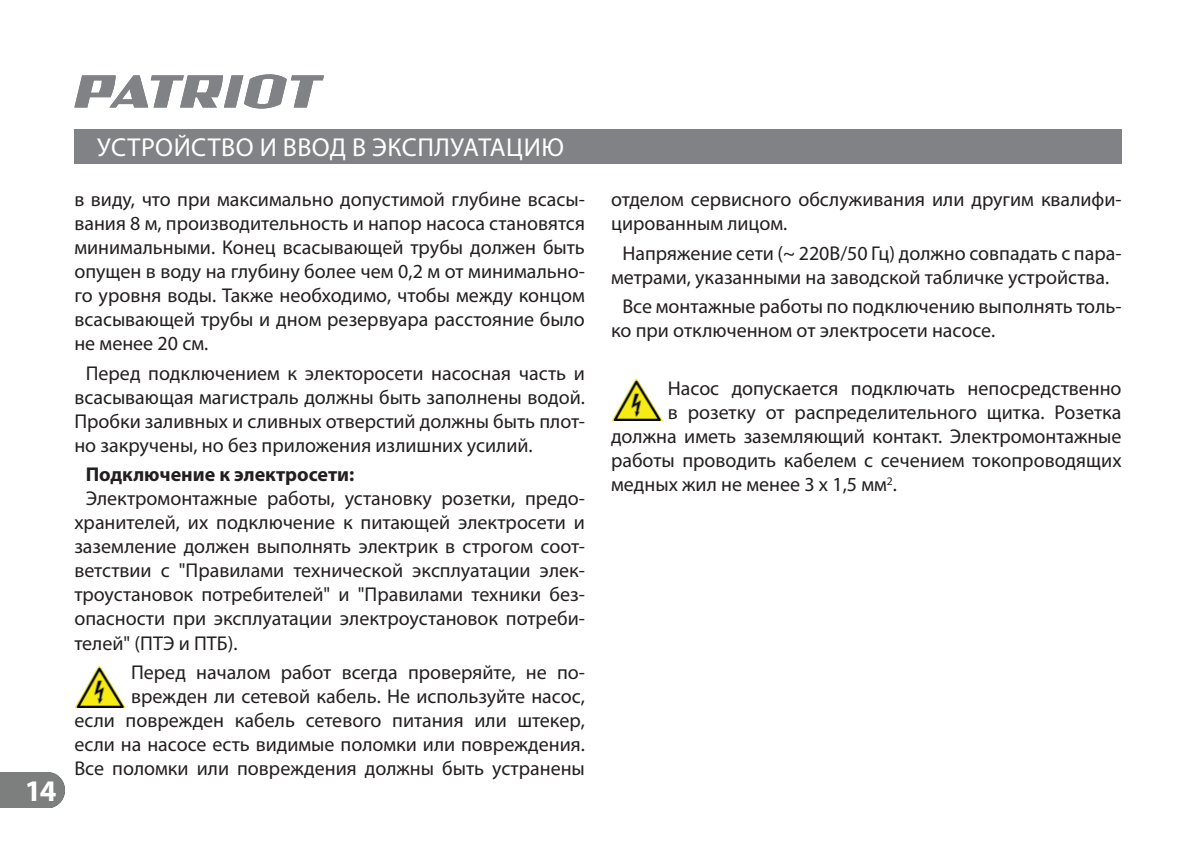
<style>
.page{position:relative;width:1196px;height:847px;background:#fff}
.page>*{position:absolute;margin:0;border:0;box-sizing:border-box;transform-origin:0 0}
.t1{font:700 30px "Myriad Pro";color:#fff}
.t2{font:26px "Myriad Pro";letter-spacing:.02em;color:#fff}
.t3{font:20px/24px "Myriad Pro";color:#231f20;text-align:justify}
.t4{font:700 20px "Myriad Pro";color:#231f20}
</style>
<div class="page">
<div style="left:0;top:772px;width:65px;height:35px;background:#7d7e7e"></div>
<svg style="left:74px;top:74px;width:250px;height:35px"></svg>
<div style="left:74px;top:130px;width:1047px;height:34px;background:#808285"></div>
<img style="left:612px;top:378px;width:50px;height:42px">
<img style="left:74px;top:666px;width:51px;height:42px">
<h1 class="t1" style="left:25px;top:775px;width:33px">14</h1>
<h2 class="t2" style="left:97px;top:135px;width:468px">УСТРОЙСТВО И ВВОД В ЭКСПЛУАТАЦИЮ</h2>
<p class="t3" style="left:74px;top:188px;width:512px">в виду, что при максимально допустимой глубине всасы&shy;вания 8 м, производительность и напор насоса становятся минимальными. Конец всасывающей трубы должен быть опущен в воду на глубину более чем 0,2 м от минимально&shy;го уровня воды. Также необходимо, чтобы между концом всасывающей трубы и дном резервуара расстояние было не менее 20 см.</p>
<p class="t3" style="left:74px;top:362px;width:512px;text-indent:11px">Перед подключением к электоросети насосная часть и всасывающая магистраль должны быть заполнены водой.<br>Пробки заливных и сливных отверстий должны быть плот&shy;но закручены, но без приложения излишних усилий.</p>
<p class="t4" style="left:86px;top:465px;width:270px">Подключение к электросети:</p>
<p class="t3" style="left:74px;top:487px;width:512px;text-indent:11px">Электромонтажные работы, установку розетки, предо&shy;хранителей, их подключение к питающей электросети и заземление должен выполнять электрик в строгом соот&shy;ветствии с "Правилами технической эксплуатации элек&shy;троустановок потребителей" и "Правилами техники без&shy;опасности при эксплуатации электроустановок потреби&shy;телей" (ПТЭ и ПТБ).</p>
<p class="t3" style="left:74px;top:661px;width:512px;text-align:right">Перед началом работ всегда проверяйте, не по&shy;врежден ли сетевой кабель. Не используйте насос,<br>если поврежден кабель сетевого питания или штекер, если на насосе есть видимые поломки или повреждения.<br>Все поломки или повреждения должны быть устранены</p>
<p class="t3" style="left:611px;top:188px;width:512px">отделом сервисного обслуживания или другим квалифи&shy;цированным лицом.</p>
<p class="t3" style="left:611px;top:242px;width:512px;text-indent:11px">Напряжение сети (~ 220В/50 Гц) должно совпадать с пара&shy;метрами, указанными на заводской табличке устройства.</p>
<p class="t3" style="left:611px;top:295px;width:512px;text-indent:11px">Все монтажные работы по подключению выполнять толь&shy;ко при отключенном от электросети насосе.</p>
<p class="t3" style="left:667px;top:377px;width:455px">Насос допускается подключать непосредственно</p>
<p class="t3" style="left:667px;top:401px;width:455px">в розетку от распределительного щитка. Розетка</p>
<p class="t3" style="left:611px;top:425px;width:512px">должна иметь заземляющий контакт. Электромонтажные</p>
<p class="t3" style="left:611px;top:449px;width:512px">работы проводить кабелем с сечением токопроводящих</p>
<p class="t3" style="left:611px;top:473px;width:287px">медных жил не менее 3 х 1,5 мм<sup>2</sup>.</p>
</div>
